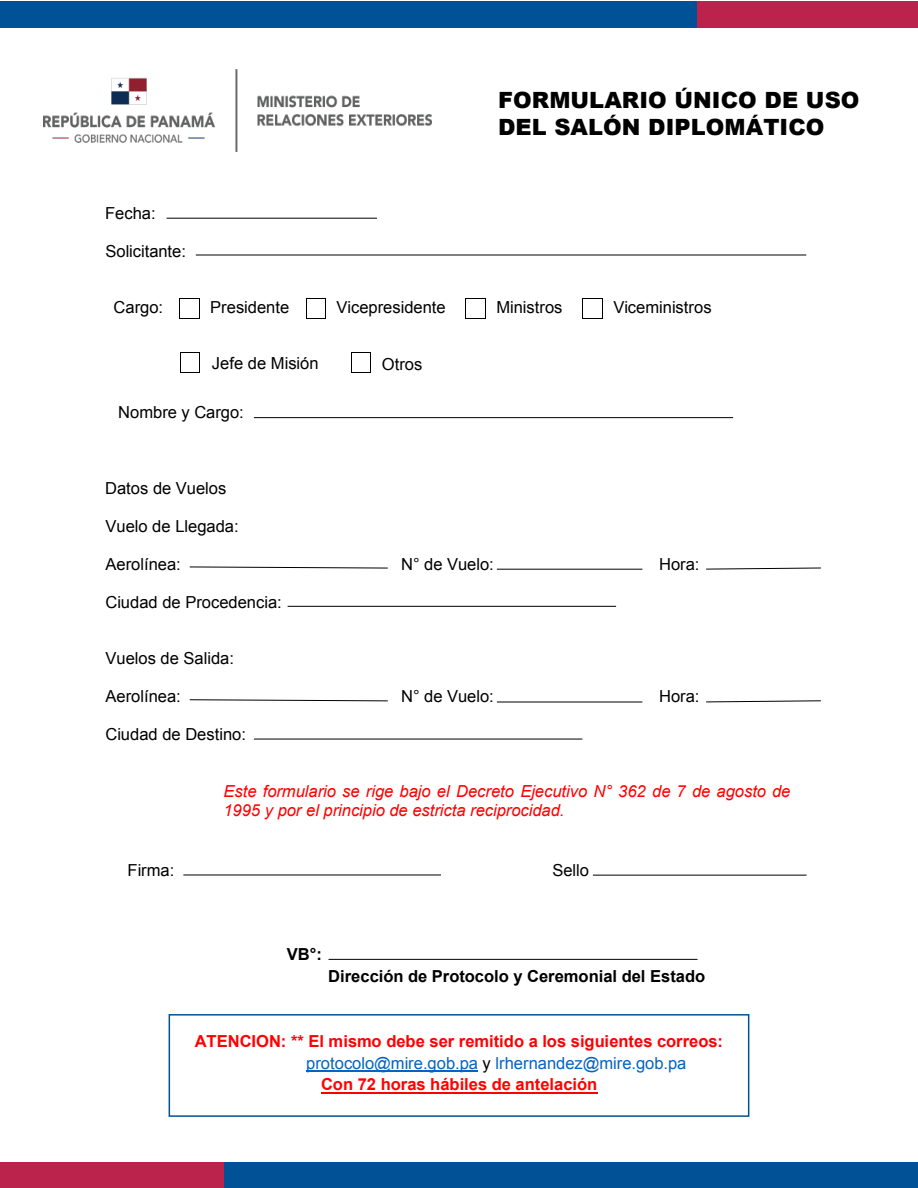
<style>
.page{position:relative;width:918px;height:1188px;background:#fff}
.page>*{position:absolute;margin:0;border:0;box-sizing:border-box;transform-origin:0 0}
.t1{font:900 22.35px/26.8px "Arial";letter-spacing:.005em;color:#000}
.t2{font:16.5px "Arial";color:#000}
.t3{font:italic 16.5px/18.9px "Arial";color:#f00}
.t4{font:700 16.5px "Arial";color:#f00}
.t5{font:16.5px "Arial";color:#0563c1}
.t6{font:700 16.5px "Arial";color:#000}
.s1{color:#000}
</style>
<div class="page">
<img style="left:43px;top:69px;width:389px;height:83px">
<svg style="left:179px;top:298px;width:21px;height:21px"></svg>
<svg style="left:351px;top:352px;width:20px;height:21px"></svg>
<svg style="left:306px;top:298px;width:20px;height:21px"></svg>
<svg style="left:465px;top:298px;width:21px;height:21px"></svg>
<svg style="left:583px;top:298px;width:20px;height:21px"></svg>
<svg style="left:180px;top:352px;width:20px;height:21px"></svg>
<hr style="left:306px;top:1070px;width:172px;height:2px;background:#0563c1">
<hr style="left:321px;top:1092px;width:276px;height:2px;background:#f00">
<hr style="left:183px;top:875px;width:258px;height:1px;background:#000">
<hr style="left:593px;top:875px;width:214px;height:1px;background:#000">
<hr style="left:196px;top:255px;width:610px;height:1px;background:#000">
<svg style="left:189px;top:566px;width:199px;height:3px"></svg>
<hr style="left:497px;top:569px;width:145px;height:1px;background:#000">
<svg style="left:706px;top:567px;width:115px;height:3px"></svg>
<hr style="left:167px;top:218px;width:210px;height:1px;background:#000">
<hr style="left:288px;top:606px;width:328px;height:1px;background:#000">
<svg style="left:189px;top:699px;width:199px;height:3px"></svg>
<hr style="left:497px;top:702px;width:145px;height:1px;background:#000">
<svg style="left:706px;top:700px;width:115px;height:3px"></svg>
<hr style="left:254px;top:739px;width:328px;height:1px;background:#000">
<hr style="left:328px;top:959px;width:370px;height:1px;background:#000">
<hr style="left:254px;top:417px;width:479px;height:1px;background:#000">
<div style="left:0;top:1162px;width:918px;height:26px;background:#005196"></div>
<div style="left:0;top:1162px;width:223px;height:26px;background:#bc234c"></div>
<div style="left:0;top:1px;width:918px;height:27px;background:#005196"></div>
<div style="left:697px;top:1px;width:221px;height:27px;background:#bc234c"></div>
<div style="left:169px;top:1014px;width:580px;height:103px;border:2px solid #005196"></div>
<h1 class="t1" style="left:498px;top:86px;width:363px">FORMULARIO ÚNICO DE USO<br>DEL SALÓN DIPLOMÁTICO</h1>
<p class="t2" style="left:105px;top:202px;width:52px">Fecha:</p>
<p class="t2" style="left:106px;top:240px;width:82px">Solicitante:</p>
<p class="t2" style="left:114px;top:297px;width:51px">Cargo:</p>
<p class="t2" style="left:210px;top:297px;width:80px">Presidente</p>
<p class="t2" style="left:212px;top:352px;width:108px">Jefe de Misión</p>
<p class="t2" style="left:118px;top:401px;width:127px">Nombre y Cargo:</p>
<p class="t2" style="left:336px;top:297px;width:111px">Vicepresidente</p>
<p class="t2" style="left:496px;top:297px;width:68px">Ministros</p>
<p class="t2" style="left:613px;top:297px;width:100px">Viceministros</p>
<p class="t2" style="left:382px;top:354px;width:42px">Otros</p>
<p class="t2" style="left:105px;top:477px;width:123px">Datos de Vuelos</p>
<p class="t2" style="left:106px;top:515px;width:135px">Vuelo de Llegada:</p>
<p class="t2" style="left:106px;top:553px;width:77px">Aerolínea:</p>
<p class="t2" style="left:401px;top:553px;width:94px">N° de Vuelo:</p>
<p class="t2" style="left:659px;top:553px;width:42px">Hora:</p>
<p class="t2" style="left:106px;top:591px;width:178px">Ciudad de Procedencia:</p>
<p class="t2" style="left:106px;top:648px;width:130px">Vuelos de Salida:</p>
<p class="t2" style="left:106px;top:686px;width:77px">Aerolínea:</p>
<p class="t2" style="left:401px;top:686px;width:94px">N° de Vuelo:</p>
<p class="t2" style="left:659px;top:686px;width:42px">Hora:</p>
<p class="t2" style="left:106px;top:724px;width:142px">Ciudad de Destino:</p>
<p class="t3" style="left:223px;top:782px;width:569px">Este formulario se rige bajo el Decreto Ejecutivo N° 362 de 7 de agosto de<br>1995 y por el principio de estricta reciprocidad.</p>
<p class="t2" style="left:128px;top:859px;width:48px">Firma:</p>
<p class="t2" style="left:552px;top:859px;width:38px">Sello</p>
<p class="t6" style="left:287px;top:943px;width:37px">VB°:</p>
<p class="t6" style="left:328px;top:965px;width:378px">Dirección de Protocolo y Ceremonial del Estado</p>
<p class="t4" style="left:195px;top:1030px;width:530px">ATENCION: ** El mismo debe ser remitido a los siguientes correos:</p>
<p class="t5" style="left:306px;top:1052px;width:382px">protocolo@mire.gob.pa <span class="s1">y</span> lrhernandez@mire.gob.pa</p>
<p class="t4" style="left:321px;top:1074px;width:278px">Con 72 horas hábiles de antelación</p>
</div>
